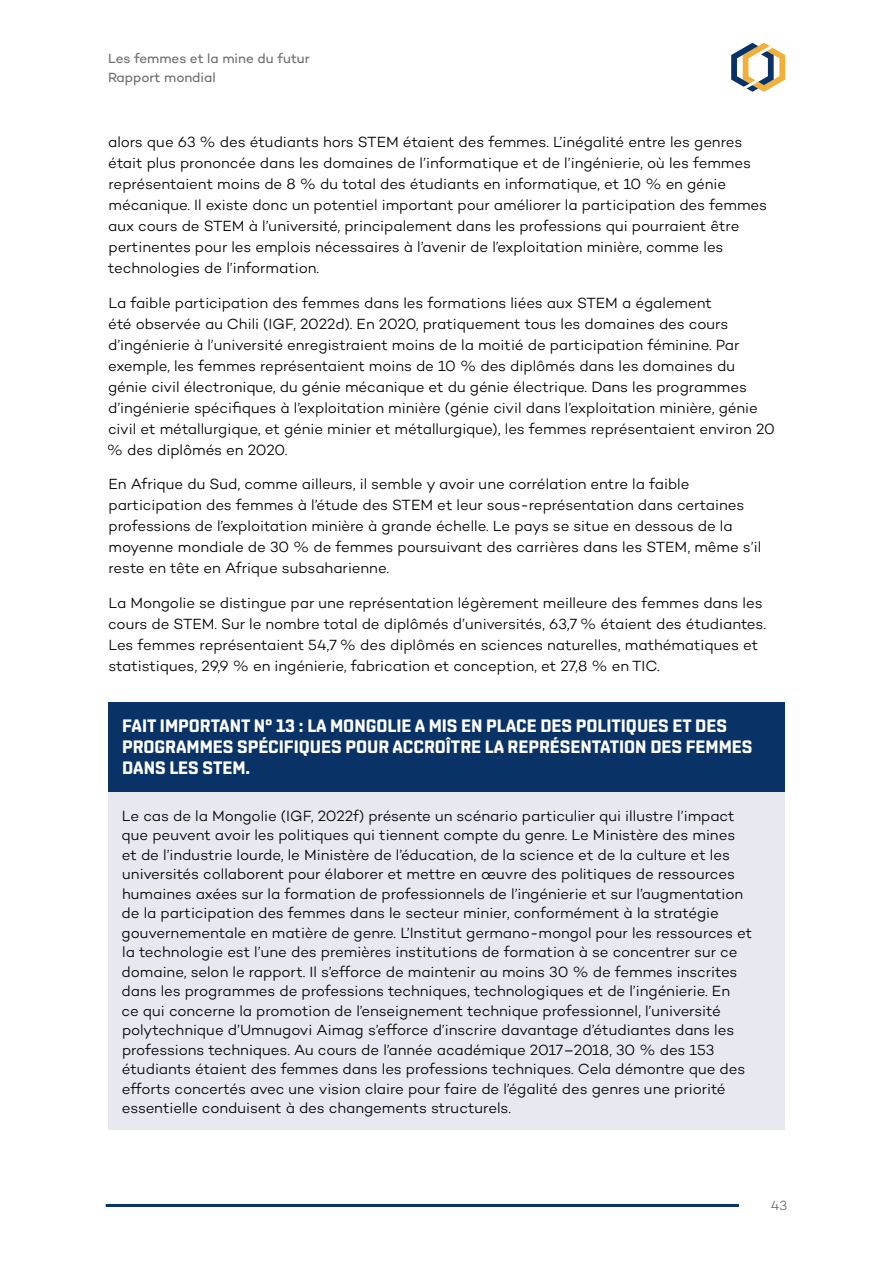
<style>
.page{position:relative;width:893px;height:1263px;background:#fff}
.page>*{position:absolute;margin:0;border:0;box-sizing:border-box;transform-origin:0 0}
.Box_H1{font:700 18px/21px "Shentox";color:#fff}
.Box_Body_Text_last{font:300 15px/21px "Campton";letter-spacing:-.005em;color:#000}
.t1{font:13.5px/19.5px "Campton";color:#696c6d}
.t2{font:300 13.5px "Campton";color:#696c6d}
</style>
<div class="page">
<svg style="left:731px;top:43px;width:54px;height:49px"></svg>
<hr style="left:106px;top:1204px;width:633px;height:3px;background:#093266">
<div style="left:108px;top:702px;width:677px;height:90px;background:#093266"></div>
<div style="left:108px;top:792px;width:677px;height:338px;background:#e8e9f0"></div>
<p class="t1" style="left:108px;top:48px;width:203px">Les femmes et la mine du futur<br>Rapport mondial</p>
<p class="Box_Body_Text_last" style="left:108px;top:131px;width:660px">alors que 63 % des étudiants hors STEM étaient des femmes. L’inégalité entre les genres était plus prononcée dans les domaines de l’informatique et de l’ingénierie, où les femmes représentaient moins de 8 % du total des étudiants en informatique, et 10 % en génie mécanique. Il existe donc un potentiel important pour améliorer la participation des femmes aux cours de STEM à l’université, principalement dans les professions qui pourraient être pertinentes pour les emplois nécessaires à l’avenir de l’exploitation minière, comme les technologies de l’information.</p>
<p class="Box_Body_Text_last" style="left:107px;top:292px;width:670px">La faible participation des femmes dans les formations liées aux STEM a également<br>été observée au Chili (IGF, 2022d). En 2020, pratiquement tous les domaines des cours d’ingénierie à l’université enregistraient moins de la moitié de participation féminine. Par exemple, les femmes représentaient moins de 10 % des diplômés dans les domaines du génie civil électronique, du génie mécanique et du génie électrique. Dans les programmes d’ingénierie spécifiques à l’exploitation minière (génie civil dans l’exploitation minière, génie civil et métallurgique, et génie minier et métallurgique), les femmes représentaient environ 20 % des diplômés en 2020.</p>
<p class="Box_Body_Text_last" style="left:108px;top:473px;width:654px">En Afrique du Sud, comme ailleurs, il semble y avoir une corrélation entre la faible participation des femmes à l’étude des STEM et leur sous-représentation dans certaines professions de l’exploitation minière à grande échelle. Le pays se situe en dessous de la moyenne mondiale de 30 % de femmes poursuivant des carrières dans les STEM, même s’il reste en tête en Afrique subsaharienne.</p>
<p class="Box_Body_Text_last" style="left:108px;top:592px;width:659px">La Mongolie se distingue par une représentation légèrement meilleure des femmes dans les cours de STEM. Sur le nombre total de diplômés d’universités, 63,7 % étaient des étudiantes.<br>Les femmes représentaient 54,7 % des diplômés en sciences naturelles, mathématiques et statistiques, 29,9 % en ingénierie, fabrication et conception, et 27,8 % en TIC.</p>
<p class="Box_H1" style="left:122px;top:715px;width:632px">FAIT IMPORTANT N° 13 : LA MONGOLIE A MIS EN PLACE DES POLITIQUES ET DES<br>PROGRAMMES SPÉCIFIQUES POUR ACCROÎTRE LA REPRÉSENTATION DES FEMMES<br>DANS LES STEM.</p>
<p class="Box_Body_Text_last" style="left:122px;top:805px;width:632px;line-height:19.5px">Le cas de la Mongolie (IGF, 2022f) présente un scénario particulier qui illustre l’impact que peuvent avoir les politiques qui tiennent compte du genre. Le Ministère des mines et de l’industrie lourde, le Ministère de l’éducation, de la science et de la culture et les universités collaborent pour élaborer et mettre en œuvre des politiques de ressources humaines axées sur la formation de professionnels de l’ingénierie et sur l’augmentation de la participation des femmes dans le secteur minier, conformément à la stratégie gouvernementale en matière de genre. L’Institut germano-mongol pour les ressources et la technologie est l’une des premières institutions de formation à se concentrer sur ce domaine, selon le rapport. Il s’efforce de maintenir au moins 30 % de femmes inscrites dans les programmes de professions techniques, technologiques et de l’ingénierie. En<br>ce qui concerne la promotion de l’enseignement technique professionnel, l’université polytechnique d’Umnugovi Aimag s’efforce d’inscrire davantage d’étudiantes dans les professions techniques. Au cours de l’année académique 2017–2018, 30 % des 153 étudiants étaient des femmes dans les professions techniques. Cela démontre que des efforts concertés avec une vision claire pour faire de l’égalité des genres une priorité essentielle conduisent à des changements structurels.</p>
<p class="t2" style="left:771px;top:1197px;width:18px">43</p>
</div>
